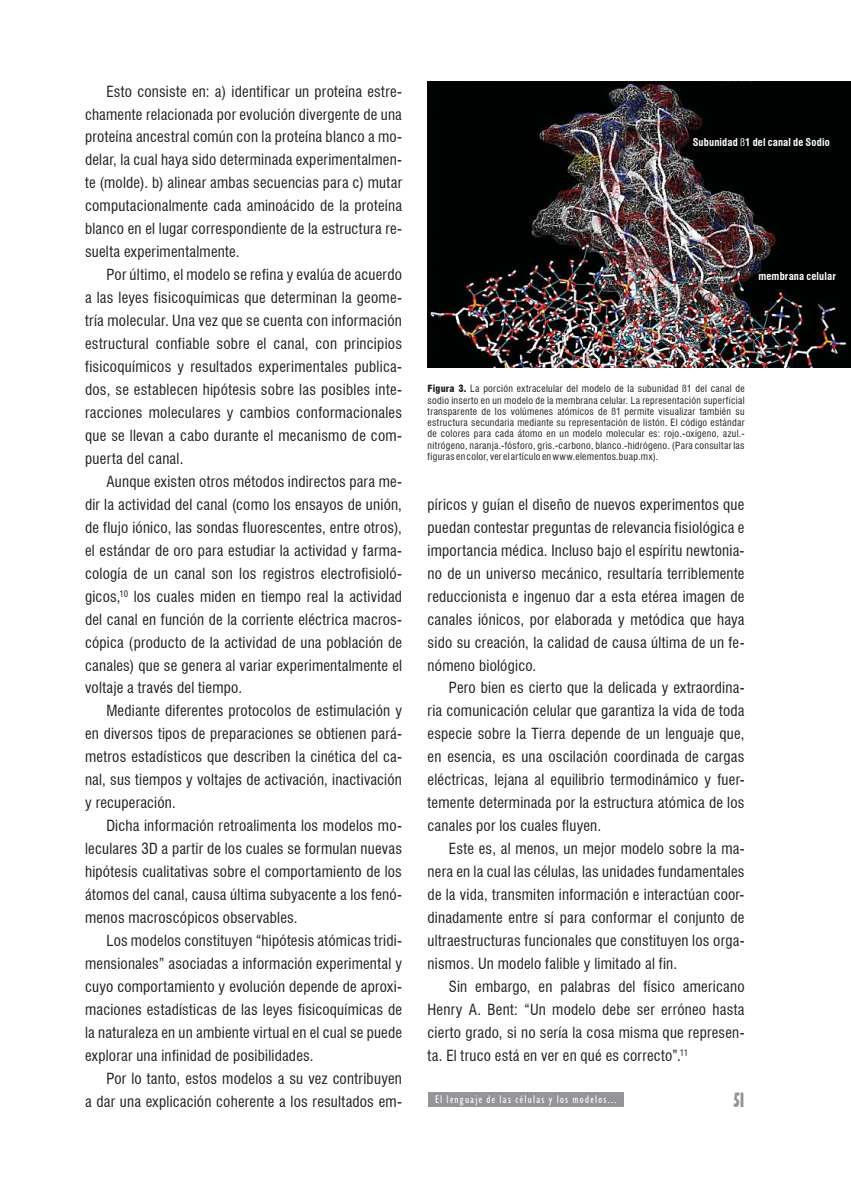
<style>
.page{position:relative;width:851px;height:1191px;background:#fff}
.page>*{position:absolute;margin:0;border:0;box-sizing:border-box;transform-origin:0 0}
.t1{font:700 condensed 21px "Humanist 521 BT Xtra";color:#939598;scale:.75 1}
.t2{font:condensed 15px/23px "Swiss 721 BT";letter-spacing:.015em;color:#231f20;text-align:justify}
.t3{font:condensed 11.25px "Humanist 521 BT";letter-spacing:.11em;color:#fff}
.t4{font:700 condensed 10.5px "Swiss 721 BT";letter-spacing:.015em;color:#fff}
.t5{font:condensed 9.75px/11.2px "Swiss 721 BT";letter-spacing:.03em;color:#231f20;text-align:justify}
.s1{font-weight:400}
.s2{font-weight:900}
</style>
<div class="page">
<div style="left:428px;top:1092px;width:195px;height:14px;background:#939598"></div>
<img style="left:427px;top:82px;width:423px;height:286px">
<p class="t2" style="left:85px;top:80px;width:318px;text-indent:21px">Esto consiste en: a) identificar un proteína estre&shy;chamente relacionada por evolución divergente de una proteína ancestral común con la proteína blanco a mo&shy;delar, la cual haya sido determinada experimentalmen&shy;te (molde). b) alinear ambas secuencias para c) mutar computacionalmente cada aminoácido de la proteína blanco en el lugar correspondiente de la estructura re&shy;suelta experimentalmente.</p>
<p class="t2" style="left:85px;top:263px;width:318px;text-indent:21px">Por último, el modelo se refina y evalúa de acuerdo a las leyes fisicoquímicas que determinan la geome&shy;tría molecular. Una vez que se cuenta con información estructural confiable sobre el canal, con principios fisicoquímicos y resultados experimentales publica&shy;dos, se establecen hipótesis sobre las posibles inte&shy;racciones moleculares y cambios conformacionales que se llevan a cabo durante el mecanismo de com&shy;puerta del canal.</p>
<p class="t2" style="left:85px;top:470px;width:318px;text-indent:21px">Aunque existen otros métodos indirectos para me&shy;dir la actividad del canal (como los ensayos de unión, de flujo iónico, las sondas fluorescentes, entre otros), el estándar de oro para estudiar la actividad y farma&shy;cología de un canal son los registros electrofisioló&shy;gicos,<sup>10</sup> los cuales miden en tiempo real la actividad del canal en función de la corriente eléctrica macros&shy;cópica (producto de la actividad de una población de canales) que se genera al variar experimentalmente el voltaje a través del tiempo.</p>
<p class="t2" style="left:85px;top:699px;width:318px;text-indent:21px">Mediante diferentes protocolos de estimulación y en diversos tipos de preparaciones se obtienen pará&shy;metros estadísticos que describen la cinética del ca&shy;nal, sus tiempos y voltajes de activación, inactivación y recuperación.</p>
<p class="t2" style="left:85px;top:814px;width:318px;text-indent:21px">Dicha información retroalimenta los modelos mo&shy;leculares 3D a partir de los cuales se formulan nuevas hipótesis cualitativas sobre el comportamiento de los átomos del canal, causa última subyacente a los fenó&shy;menos macroscópicos observables.</p>
<p class="t2" style="left:85px;top:929px;width:318px;text-indent:21px">Los modelos constituyen “hipótesis atómicas tridi&shy;mensionales” asociadas a información experimental y cuyo comportamiento y evolución depende de aproxi&shy;maciones estadísticas de las leyes fisicoquímicas de la naturaleza en un ambiente virtual en el cual se puede explorar una infinidad de posibilidades.</p>
<p class="t2" style="left:85px;top:1066px;width:318px;text-align:right">Por lo tanto, estos modelos a su vez contribuyen<br>a dar una explicación coherente a los resultados em-</p>
<p class="t4" style="left:692px;top:136px;width:138px">Subunidad <span class="s1">ß</span>1 del canal de Sodio</p>
<p class="t4" style="left:758px;top:270px;width:79px">membrana celular</p>
<p class="t5" style="left:427px;top:383px;width:318px"><span class="s2">Figura 3.</span> La porción extracelular del modelo de la subunidad ß1 del canal de sodio inserto en un modelo de la membrana celular. La representación superficial transparente de los volúmenes atómicos de ß1 permite visualizar también su estructura secundaria mediante su representación de listón. El código estándar de colores para cada átomo en un modelo molecular es: rojo.-oxígeno, azul.- nitrógeno, naranja.-fósforo, gris.-carbono, blanco.-hidrógeno. (Para consultar las figuras en color, ver el artículo en www.elementos.buap.mx).</p>
<p class="t2" style="left:427px;top:493px;width:318px">píricos y guían el diseño de nuevos experimentos que puedan contestar preguntas de relevancia fisiológica e importancia médica. Incluso bajo el espíritu newtonia&shy;no de un universo mecánico, resultaría terriblemente reduccionista e ingenuo dar a esta etérea imagen de canales iónicos, por elaborada y metódica que haya sido su creación, la calidad de causa última de un fe&shy;nómeno biológico.</p>
<p class="t2" style="left:427px;top:676px;width:318px;text-indent:21px">Pero bien es cierto que la delicada y extraordina&shy;ria comunicación celular que garantiza la vida de toda especie sobre la Tierra depende de un lenguaje que, en esencia, es una oscilación coordinada de cargas eléctricas, lejana al equilibrio termodinámico y fuer&shy;temente determinada por la estructura atómica de los canales por los cuales fluyen.</p>
<p class="t2" style="left:427px;top:837px;width:318px;text-indent:21px">Este es, al menos, un mejor modelo sobre la ma&shy;nera en la cual las células, las unidades fundamentales de la vida, transmiten información e interactúan coor&shy;dinadamente entre sí para conformar el conjunto de ultraestructuras funcionales que constituyen los orga&shy;nismos. Un modelo falible y limitado al fin.</p>
<p class="t2" style="left:427px;top:975px;width:318px;text-indent:21px">Sin embargo, en palabras del físico americano Henry A. Bent: “Un modelo debe ser erróneo hasta cierto grado, si no sería la cosa misma que represen&shy;ta. El truco está en ver en qué es correcto”.<sup>11</sup></p>
<p class="t3" style="left:435px;top:1092px;width:183px">El lenguaje de las células y los modelos...</p>
<h1 class="t1" style="left:733px;top:1086px;width:16px">51</h1>
</div>
